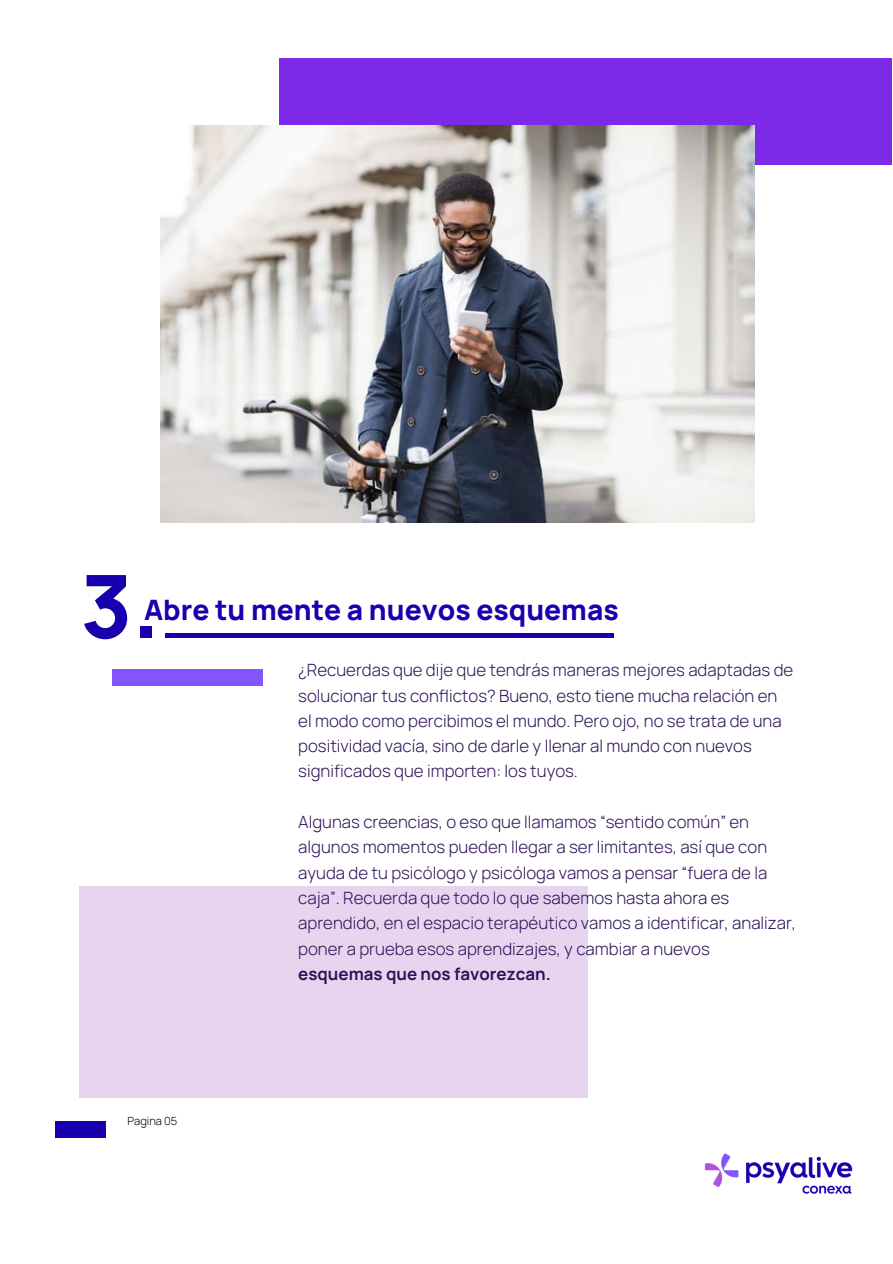
<style>
.page{position:relative;width:893px;height:1264px;background:#fff}
.page>*{position:absolute;margin:0;border:0;box-sizing:border-box;transform-origin:0 0}
.t1{font:800 87.6px "Manrope";color:#1900af}
.t2{font:800 28.05px "Manrope";color:#1900af}
.t3{font:300 16.8px/25.3px "Manrope";color:#2e1156}
.t4{font:700 16.8px "Manrope";color:#2e1156}
.t5{font:300 11.25px "Manrope";color:#000}
</style>
<div class="page">
<div style="left:112px;top:669px;width:151px;height:17px;background:#8255ff"></div>
<hr style="left:165px;top:633px;width:448px;height:4px;background:#1900af">
<div style="left:279px;top:58px;width:613px;height:107px;background:#7c2ae8"></div>
<img style="left:160px;top:126px;width:594px;height:396px">
<div style="left:55px;top:1121px;width:51px;height:17px;background:#1900af"></div>
<div style="left:78px;top:886px;width:509px;height:211px;background:#e7d4ef"></div>
<img style="left:704px;top:1153px;width:149px;height:41px">
<h1 class="t1" style="left:81px;top:544px;width:81px">3.</h1>
<h2 class="t2" style="left:144px;top:590px;width:476px">Abre tu mente a nuevos esquemas</h2>
<p class="t3" style="left:298px;top:657px;width:496px">¿Recuerdas que dije que tendrás maneras mejores adaptadas de solucionar tus conflictos? Bueno, esto tiene mucha relación en el modo como percibimos el mundo. Pero ojo, no se trata de una positividad vacía, sino de darle y llenar al mundo con nuevos significados que importen: los tuyos.</p>
<p class="t3" style="left:298px;top:809px;width:499px">Algunas creencias, o eso que llamamos “sentido común” en algunos momentos pueden llegar a ser limitantes, así que con ayuda de tu psicólogo y psicóloga vamos a pensar “fuera de la caja”. Recuerda que todo lo que sabemos hasta ahora es aprendido, en el espacio terapéutico vamos a identificar, analizar, poner a prueba esos aprendizajes, y cambiar a nuevos</p>
<p class="t4" style="left:298px;top:961px;width:254px">esquemas que nos favorezcan.</p>
<p class="t5" style="left:127px;top:1113px;width:51px">Pagina 05</p>
</div>
